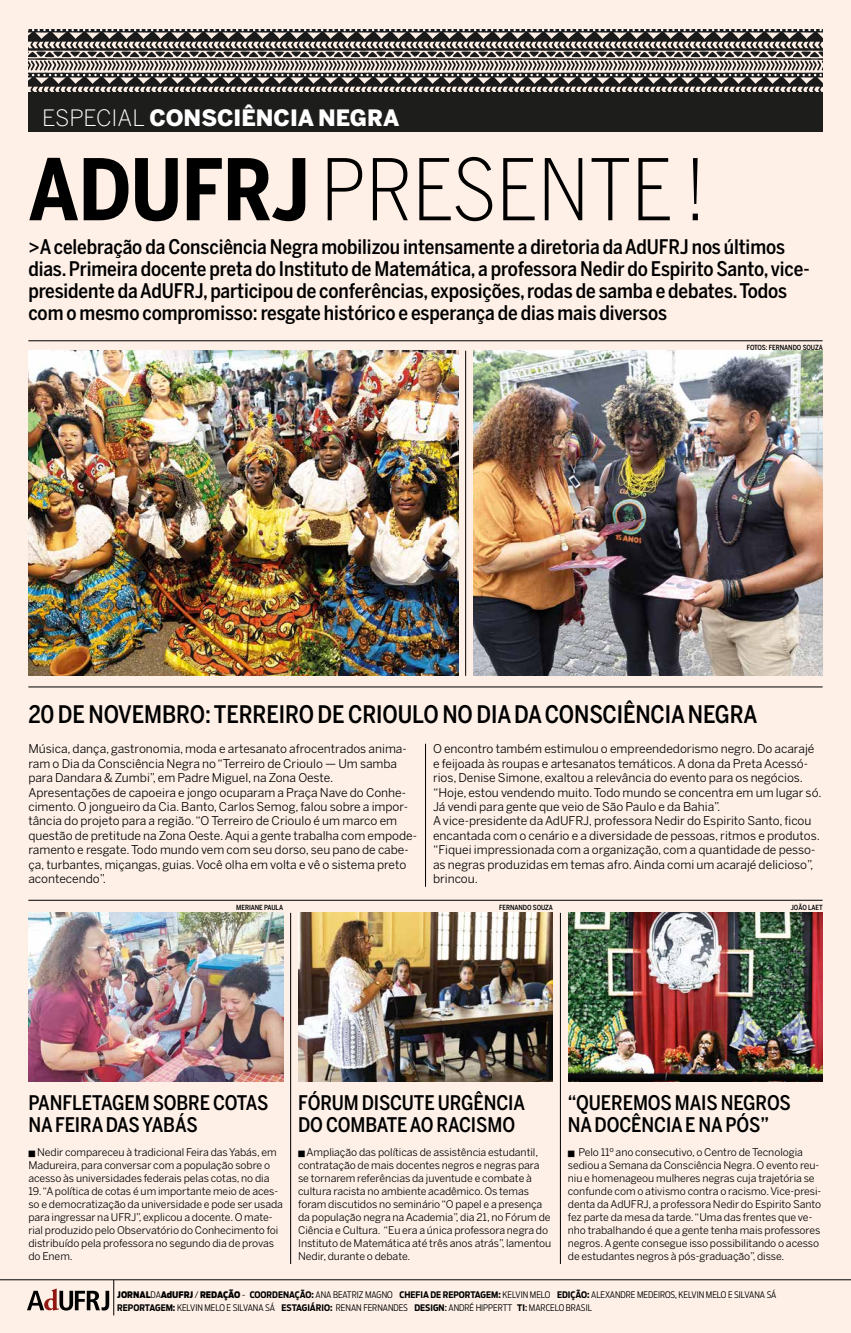
<style>
.page{position:relative;width:851px;height:1333px;background:#fff}
.page>*{position:absolute;margin:0;border:0;box-sizing:border-box;transform-origin:0 0}
.t1{font:300 84px "Benton Sans Cond";letter-spacing:-.005em;color:#000}
.t2{font:500 24px "Benton Sans Cond";letter-spacing:-.005em;color:#000}
.t3{font:900 22.4px "Benton Sans";color:#fff}
.t4{font:500 20px/22px "Benton Sans Cond";letter-spacing:-.005em;color:#000}
.t5{font:12px/14.4px "Benton Sans";color:#000}
.t6{font:10.5px/13px "Benton Sans";letter-spacing:-.005em;color:#000}
.t7{font:300 9px/13px "Antenna Cond";color:#000}
.t8{font:500 7px "Benton Sans Cond";letter-spacing:-.01em;color:#000}
.s1{font-weight:300}
.s2{font-weight:700}
.s3{font-weight:900}
.s4{font-weight:500}
</style>
<div class="page">
<div style="left:0;top:0;width:850px;height:1332px;background:#fef0e7"></div>
<hr style="left:560px;top:912px;width:1px;height:351px;background:#000">
<hr style="left:425px;top:743px;width:1px;height:143px;background:#000">
<hr style="left:290px;top:912px;width:1px;height:351px;background:#000">
<hr style="left:465px;top:351px;width:1px;height:325px;background:#000">
<hr style="left:28px;top:900px;width:794px;height:1px;background:#000">
<hr style="left:28px;top:686px;width:794px;height:1px;background:#000">
<hr style="left:28px;top:340px;width:794px;height:1px;background:#000">
<hr style="left:0;top:1279px;width:850px;height:1px;background:#000">
<svg style="left:27px;top:1288px;width:82px;height:22px"></svg>
<hr style="left:113px;top:1279px;width:1px;height:36px;background:#000">
<img style="left:28px;top:351px;width:430px;height:325px">
<img style="left:28px;top:912px;width:255px;height:169px">
<img style="left:298px;top:912px;width:254px;height:169px">
<img style="left:568px;top:912px;width:254px;height:169px">
<img style="left:473px;top:351px;width:349px;height:325px">
<svg style="left:28px;top:29px;width:794px;height:63px"></svg>
<div style="left:28px;top:92px;width:794px;height:39px;background:#1d1e1c"></div>
<h3 class="t3" style="left:42px;top:104px;width:358px"><span class="s1">ESPECIAL</span> CONSCIÊNCIA NEGRA</h3>
<h1 class="t1" style="left:28px;top:141px;width:679px"><span class="s2">ADUFRJ</span> PRESENTE !</h1>
<p class="t4" style="left:28px;top:236px;width:782px">&gt;A celebração da Consciência Negra mobilizou intensamente a diretoria da AdUFRJ nos últimos dias. Primeira docente preta do Instituto de Matemática, a professora Nedir do Espirito Santo, vice&shy;presidente da AdUFRJ, participou de conferências, exposições, rodas de samba e debates. Todos com o mesmo compromisso: resgate histórico e esperança de dias mais diversos</p>
<p class="t8" style="left:746px;top:343px;width:77px">FOTOS: FERNANDO SOUZA</p>
<h2 class="t2" style="left:28px;top:700px;width:730px">20 DE NOVEMBRO: TERREIRO DE CRIOULO NO DIA DA CONSCIÊNCIA NEGRA</h2>
<p class="t5" style="left:28px;top:741px;width:390px">Música, dança, gastronomia, moda e artesanato afrocentrados anima&shy;ram o Dia da Consciência Negra no “Terreiro de Crioulo — Um samba para Dandara &amp; Zumbi”, em Padre Miguel, na Zona Oeste.<br>Apresentações de capoeira e jongo ocuparam a Praça Nave do Conhe&shy;cimento. O jongueiro da Cia. Banto, Carlos Semog, falou sobre a impor&shy;tância do projeto para a região. “O Terreiro de Crioulo é um marco em questão de pretitude na Zona Oeste. Aqui a gente trabalha com empode&shy;ramento e resgate. Todo mundo vem com seu dorso, seu pano de cabe&shy;ça, turbantes, miçangas, guias. Você olha em volta e vê o sistema preto acontecendo”.</p>
<p class="t5" style="left:433px;top:741px;width:390px">O encontro também estimulou o empreendedorismo negro. Do acarajé e feijoada às roupas e artesanatos temáticos. A dona da Preta Acessó&shy;rios, Denise Simone, exaltou a relevância do evento para os negócios. “Hoje, estou vendendo muito. Todo mundo se concentra em um lugar só.<br>Já vendi para gente que veio de São Paulo e da Bahia”.<br>A vice-presidente da AdUFRJ, professora Nedir do Espirito Santo, ficou encantada com o cenário e a diversidade de pessoas, ritmos e produtos. “Fiquei impressionada com a organização, com a quantidade de pesso&shy;as negras produzidas em temas afro. Ainda comi um acarajé delicioso”, brincou.</p>
<p class="t8" style="left:236px;top:903px;width:48px">MERIANE PAULA</p>
<p class="t8" style="left:499px;top:903px;width:55px">FERNANDO SOUZA</p>
<p class="t8" style="left:790px;top:903px;width:33px">JOÃO LAET</p>
<h3 class="t4" style="left:28px;top:1091px;width:241px">PANFLETAGEM SOBRE COTAS<br>NA FEIRA DAS YABÁS</h3>
<h3 class="t4" style="left:298px;top:1091px;width:228px">FÓRUM DISCUTE URGÊNCIA<br>DO COMBATE AO RACISMO</h3>
<h3 class="t4" style="left:567px;top:1091px;width:224px">“QUEREMOS MAIS NEGROS<br>NA DOCÊNCIA E NA PÓS”</h3>
<p class="t6" style="left:298px;top:1145px;width:255px">■ Ampliação das políticas de assistência estudantil, contratação de mais docentes negros e negras para se tornarem referências da juventude e combate à cultura racista no ambiente acadêmico. Os temas foram discutidos no seminário “O papel e a presença da população negra na Academia”, dia 21, no Fórum de Ciência e Cultura. “Eu era a única professora negra do Instituto de Matemática até três anos atrás”, lamentou Nedir, durante o debate.</p>
<p class="t6" style="left:567px;top:1145px;width:255px">■ Pelo 11º ano consecutivo, o Centro de Tecnologia sediou a Semana da Consciência Negra. O evento reu&shy;niu e homenageou mulheres negras cuja trajetória se confunde com o ativismo contra o racismo. Vice-presi&shy;denta da AdUFRJ, a professora Nedir do Espirito Santo fez parte da mesa da tarde. “Uma das frentes que ve&shy;nho trabalhando é que a gente tenha mais professores negros. A gente consegue isso possibilitando o acesso de estudantes negros à pós-graduação”, disse.</p>
<p class="t7" style="left:117px;top:1288px;width:660px"><span class="s3">JORNAL</span>DA<span class="s3">AdUFRJ</span> / <span class="s3">REDAÇÃO</span> - <span class="s2">COORDENAÇÃO:</span> ANA BEATRIZ MAGNO <span class="s2">CHEFIA DE REPORTAGEM:</span> KELVIN MELO <span class="s2">EDIÇÃO:</span> ALEXANDRE MEDEIROS, KELVIN MELO E SILVANA SÁ<br><span class="s2">REPORTAGEM:</span> KELVIN MELO E SILVANA SÁ <span class="s2">ESTAGIÁRIO:</span> RENAN FERNANDES <span class="s2">DESIGN</span><span class="s4">:</span> ANDRÉ HIPPERTT <span class="s2">TI</span><span class="s4">:</span> MARCELO BRASIL</p>
<p class="t6" style="left:28px;top:1145px;width:250px">■ Nedir compareceu à tradicional Feira das Yabás, em<br>Madureira, para conversar com a população sobre o acesso às universidades federais pelas cotas, no dia</p>
<p class="t6" style="left:28px;top:1184px;width:256px">19. “A política de cotas é um importante meio de aces&shy;so e democratização da universidade e pode ser usada para ingressar na UFRJ”, explicou a docente. O mate&shy;rial produzido pelo Observatório do Conhecimento foi distribuído pela professora no segundo dia de provas do Enem.</p>
</div>
